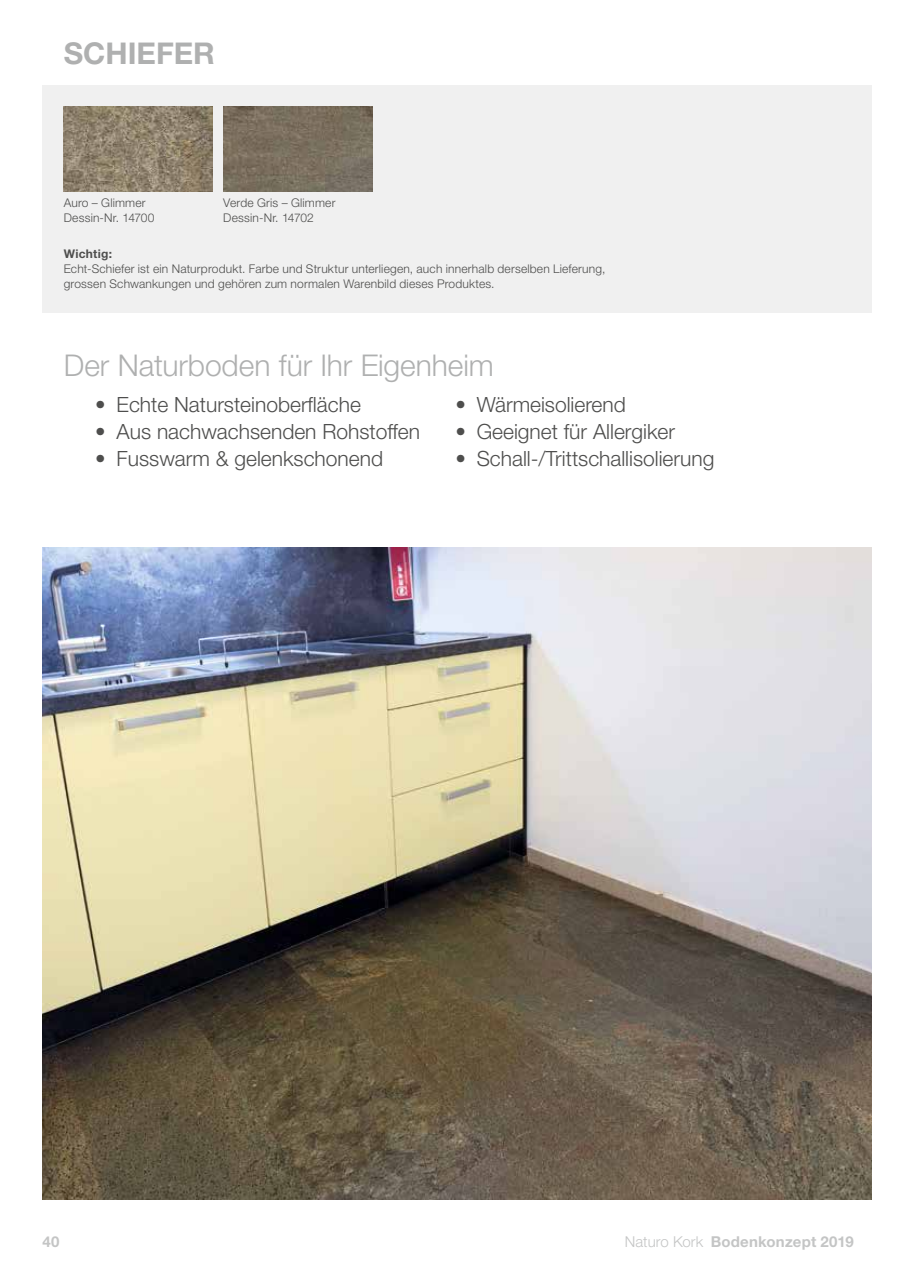
<style>
.page{position:relative;width:923px;height:1263px;background:#fff}
.page>*{position:absolute;margin:0;border:0;box-sizing:border-box;transform-origin:0 0}
.t1{font:300 30px "Helvetica Neue LT Std";letter-spacing:-.005em;color:#afb0b0}
.t2{font:700 30px "Helvetica Neue LT Std";color:#afb0b0}
.t3{font:300 21px "Helvetica Neue LT Std";color:#4e4e4d}
.t4{font:700 15px "Helvetica Neue LT Std";letter-spacing:.01em;color:#c4c5c5}
.t5{font:300 12px/15px "Helvetica Neue LT Std";letter-spacing:.015em;color:#4e4e4d}
.t6{font:700 12px "Helvetica Neue LT Std";letter-spacing:.02em;color:#4e4e4d}
.s1{font-weight:300}
</style>
<div class="page">
<img style="left:43px;top:547px;width:829px;height:652px">
<div style="left:43px;top:85px;width:829px;height:228px;background:#f0f0f0"></div>
<img style="left:64px;top:107px;width:149px;height:85px">
<img style="left:223px;top:107px;width:149px;height:85px">
<h1 class="t2" style="left:64px;top:35px;width:153px">SCHIEFER</h1>
<p class="t5" style="left:64px;top:195px;width:92px">Auro – Glimmer<br>Dessin-Nr. 14700</p>
<p class="t5" style="left:223px;top:195px;width:114px">Verde Gris – Glimmer<br>Dessin-Nr. 14702</p>
<p class="t6" style="left:64px;top:246px;width:50px">Wichtig:</p>
<p class="t5" style="left:64px;top:261px;width:543px">Echt-Schiefer ist ein Naturprodukt. Farbe und Struktur unterliegen, auch innerhalb derselben Lieferung, grossen Schwankungen und gehören zum normalen Warenbild dieses Produktes.</p>
<h1 class="t1" style="left:64px;top:347px;width:431px">Der Naturboden für Ihr Eigenheim</h1>
<h2 class="t3" style="left:95px;top:391px;width:267px">• Echte Natursteinoberfläche</h2>
<h2 class="t3" style="left:95px;top:418px;width:326px">• Aus nachwachsenden Rohstoffen</h2>
<h2 class="t3" style="left:95px;top:445px;width:289px">• Fusswarm &amp; gelenkschonend</h2>
<h2 class="t3" style="left:455px;top:391px;width:172px">• Wärmeisolierend</h2>
<h2 class="t3" style="left:455px;top:418px;width:221px">• Geeignet für Allergiker</h2>
<h2 class="t3" style="left:455px;top:445px;width:260px">• Schall-/Trittschallisolierung</h2>
<p class="t4" style="left:43px;top:1232px;width:19px">40</p>
<p class="t4" style="left:625px;top:1232px;width:230px"><span class="s1">Naturo Kork</span> Bodenkonzept 2019</p>
</div>
